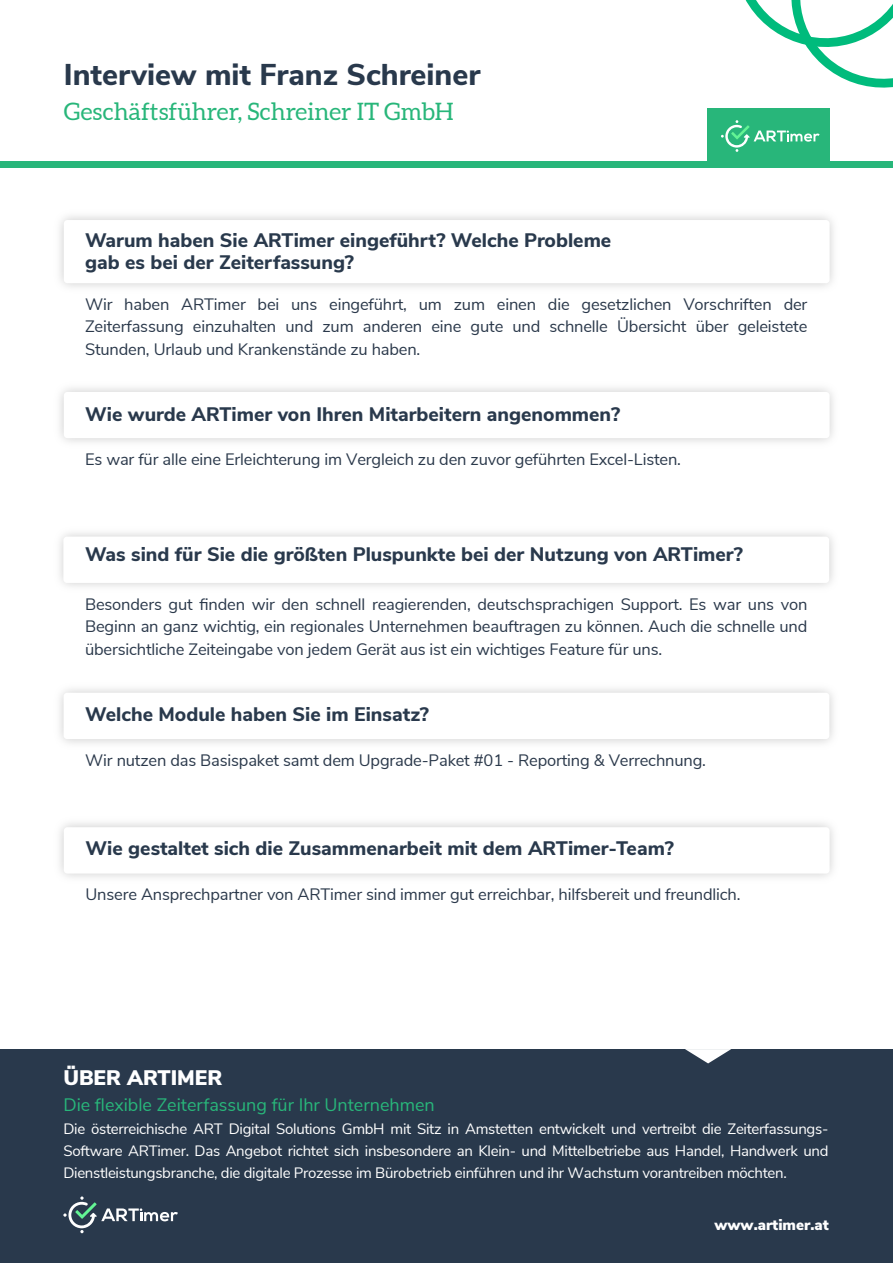
<style>
.page{position:relative;width:893px;height:1263px;background:#fff}
.page>*{position:absolute;margin:0;border:0;box-sizing:border-box;transform-origin:0 0}
.t1{font:800 30px "Nunito Sans";color:#29394c}
.t2{font:24px "Aleo";color:#28b67a}
.t3{font:900 21px "Nunito Sans";color:#fff}
.t4{font:800 19.5px/22.5px "Nunito Sans";color:#29394c}
.t5{font:18px "Nunito Sans";color:#28b67a}
.t6{font:16.5px/22.5px "Nunito Sans";letter-spacing:-.01em;color:#2b394b;text-align:justify}
.t7{font:15px/21.8px "Nunito Sans";letter-spacing:-.02em;color:#fff;text-align:justify}
.t8{font:900 15px "Nunito Sans";color:#fff}
</style>
<div class="page">
<div style="left:707px;top:108px;width:122px;height:57px;background:#28b67a"></div>
<div style="left:0;top:1049px;width:893px;height:214px;background:#29394c"></div>
<svg style="left:685px;top:1049px;width:46px;height:14px"></svg>
<svg style="left:63px;top:1196px;width:115px;height:37px"></svg>
<div style="left:0;top:162px;width:893px;height:6px;background:#28b67a"></div>
<svg style="left:721px;top:120px;width:98px;height:32px"></svg>
<svg style="left:745px;top:0;width:148px;height:88px"></svg>
<h1 class="t1" style="left:64px;top:55px;width:418px">Interview mit Franz Schreiner</h1>
<h2 class="t2" style="left:64px;top:100px;width:392px">Geschäftsführer, Schreiner IT GmbH</h2>
<p class="t4" style="left:85px;top:229px;width:528px">Warum haben Sie ARTimer eingeführt? Welche Probleme gab es bei der Zeiterfassung?</p>
<p class="t6" style="left:85px;top:293px;width:724px">Wir haben ARTimer bei uns eingeführt, um zum einen die gesetzlichen Vorschriften der Zeiterfassung einzuhalten und zum anderen eine gute und schnelle Übersicht über geleistete Stunden, Urlaub und Krankenstände zu haben.</p>
<p class="t4" style="left:85px;top:404px;width:537px">Wie wurde ARTimer von Ihren Mitarbeitern angenommen?</p>
<p class="t6" style="left:85px;top:448px;width:597px">Es war für alle eine Erleichterung im Vergleich zu den zuvor geführten Excel-Listen.</p>
<p class="t4" style="left:85px;top:544px;width:659px">Was sind für Sie die größten Pluspunkte bei der Nutzung von ARTimer?</p>
<p class="t6" style="left:85px;top:593px;width:724px">Besonders gut finden wir den schnell reagierenden, deutschsprachigen Support. Es war uns von Beginn an ganz wichtig, ein regionales Unternehmen beauftragen zu können. Auch die schnelle und übersichtliche Zeiteingabe von jedem Gerät aus ist ein wichtiges Feature für uns.</p>
<p class="t4" style="left:85px;top:703px;width:345px">Welche Module haben Sie im Einsatz?</p>
<p class="t6" style="left:85px;top:749px;width:622px">Wir nutzen das Basispaket samt dem Upgrade-Paket #01 - Reporting &amp; Verrechnung.</p>
<p class="t4" style="left:85px;top:838px;width:590px">Wie gestaltet sich die Zusammenarbeit mit dem ARTimer-Team?</p>
<p class="t6" style="left:85px;top:883px;width:657px">Unsere Ansprechpartner von ARTimer sind immer gut erreichbar, hilfsbereit und freundlich.</p>
<p class="t3" style="left:63px;top:1064px;width:160px">ÜBER ARTIMER</p>
<p class="t7" style="left:63px;top:1118px;width:766px">Die österreichische ART Digital Solutions GmbH mit Sitz in Amstetten entwickelt und vertreibt die Zeiterfassungs-Software ARTimer. Das Angebot richtet sich insbesondere an Klein- und Mittelbetriebe aus Handel, Handwerk und Dienstleistungsbranche, die digitale Prozesse im Bürobetrieb einführen und ihr Wachstum vorantreiben möchten.</p>
<p class="t5" style="left:63px;top:1093px;width:373px">Die flexible Zeiterfassung für Ihr Unternehmen</p>
<p class="t8" style="left:714px;top:1215px;width:116px">www.artimer.at</p>
</div>
